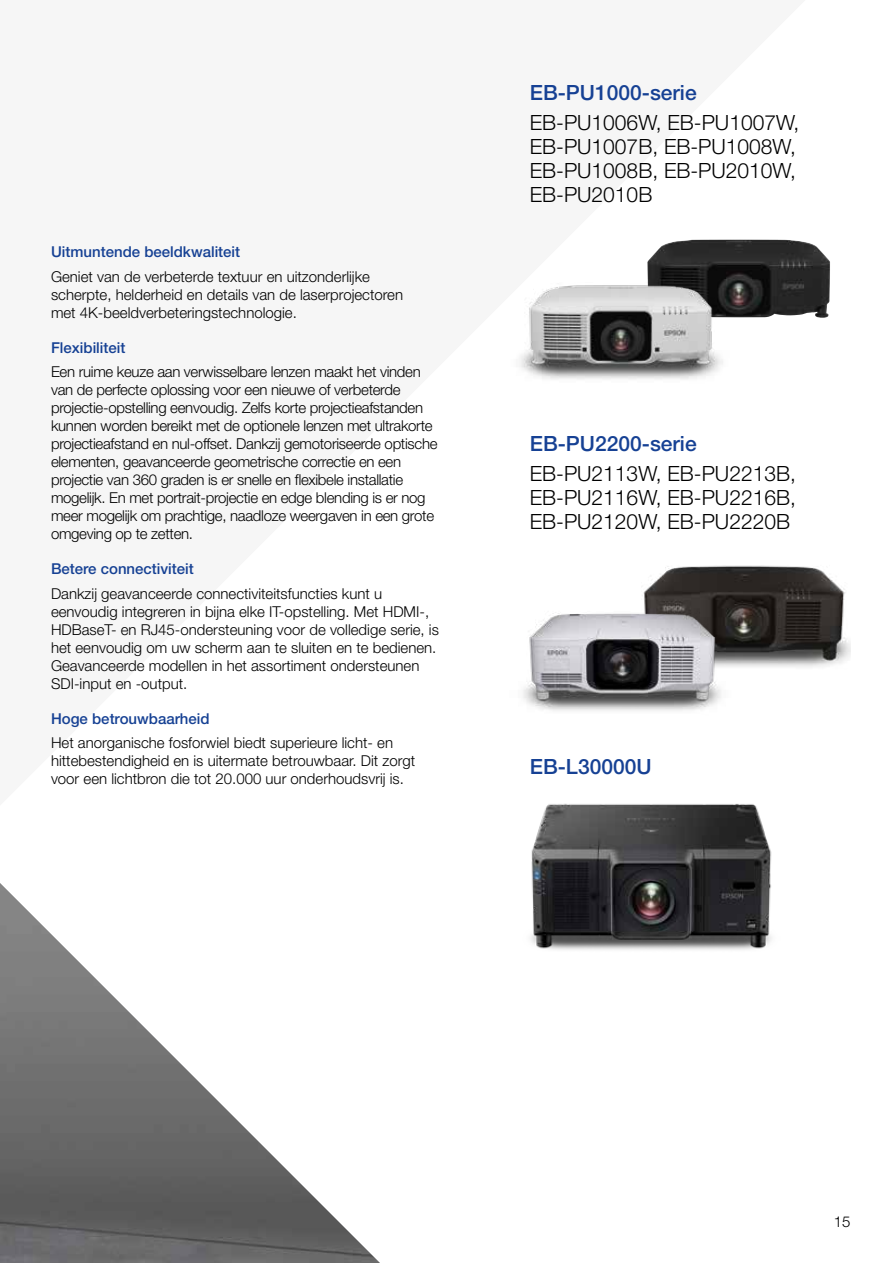
<style>
.page{position:relative;width:893px;height:1263px;background:#fff}
.page>*{position:absolute;margin:0;border:0;box-sizing:border-box;transform-origin:0 0}
.t1{font:300 21px/24px "Helvetica Neue LT Pro";color:#000;text-align:justify}
.t2{font:500 21px "Helvetica Neue LT Pro";color:#164194}
.t3{font:300 15px/18px "Helvetica Neue LT Pro";color:#000}
.t4{font:300 15px/18px "Helvetica Neue LT Pro";letter-spacing:-.02em;color:#000}
.t5{font:500 15px "Helvetica Neue LT Pro";color:#164194}
</style>
<div class="page">
<img style="left:647px;top:239px;width:183px;height:79px">
<img style="left:530px;top:803px;width:242px;height:147px">
<img style="left:520px;top:282px;width:210px;height:97px">
<img style="left:0;top:883px;width:380px;height:380px">
<img style="left:643px;top:565px;width:207px;height:102px">
<img style="left:523px;top:604px;width:212px;height:107px">
<p class="t5" style="left:51px;top:243px;width:191px">Uitmuntende beeldkwaliteit</p>
<p class="t3" style="left:51px;top:267px;width:354px">Geniet van de verbeterde textuur en uitzonderlijke scherpte, helderheid en details van de laserprojectoren met 4K-beeldverbeteringstechnologie.</p>
<p class="t5" style="left:51px;top:338px;width:76px">Flexibiliteit</p>
<p class="t4" style="left:51px;top:362px;width:388px">Een ruime keuze aan verwisselbare lenzen maakt het vinden van de perfecte oplossing voor een nieuwe of verbeterde projectie-opstelling eenvoudig. Zelfs korte projectieafstanden kunnen worden bereikt met de optionele lenzen met ultrakorte projectieafstand en nul-offset. Dankzij gemotoriseerde optische elementen, geavanceerde geometrische correctie en een projectie van 360 graden is er snelle en flexibele installatie mogelijk. En met portrait-projectie en edge blending is er nog meer mogelijk om prachtige, naadloze weergaven in een grote omgeving op te zetten.</p>
<p class="t5" style="left:51px;top:560px;width:144px">Betere connectiviteit</p>
<p class="t3" style="left:51px;top:584px;width:389px">Dankzij geavanceerde connectiviteitsfuncties kunt u eenvoudig integreren in bijna elke IT-opstelling. Met HDMI-, HDBaseT- en RJ45-ondersteuning voor de volledige serie, is het eenvoudig om uw scherm aan te sluiten en te bedienen.<br>Geavanceerde modellen in het assortiment ondersteunen SDI-input en -output.</p>
<p class="t5" style="left:51px;top:709px;width:160px">Hoge betrouwbaarheid</p>
<p class="t3" style="left:51px;top:733px;width:366px">Het anorganische fosforwiel biedt superieure licht- en hittebestendigheid en is uitermate betrouwbaar. Dit zorgt voor een lichtbron die tot 20.000 uur onderhoudsvrij is.</p>
<h1 class="t2" style="left:530px;top:80px;width:168px">EB-PU1000-serie</h1>
<h1 class="t1" style="left:530px;top:111px;width:271px;text-align:left">EB-PU1006W, EB-PU1007W,<br>EB-PU1007B, EB-PU1008W,<br>EB-PU1008B, EB-PU2010W,<br>EB-PU2010B</h1>
<h1 class="t2" style="left:530px;top:431px;width:168px">EB-PU2200-serie</h1>
<h1 class="t1" style="left:530px;top:461px;width:268px">EB-PU2113W, EB-PU2213B, EB-PU2116W, EB-PU2216B, EB-PU2120W, EB-PU2220B</h1>
<h1 class="t2" style="left:530px;top:754px;width:123px">EB-L30000U</h1>
<p class="t3" style="left:834px;top:1212px;width:18px">15</p>
</div>
